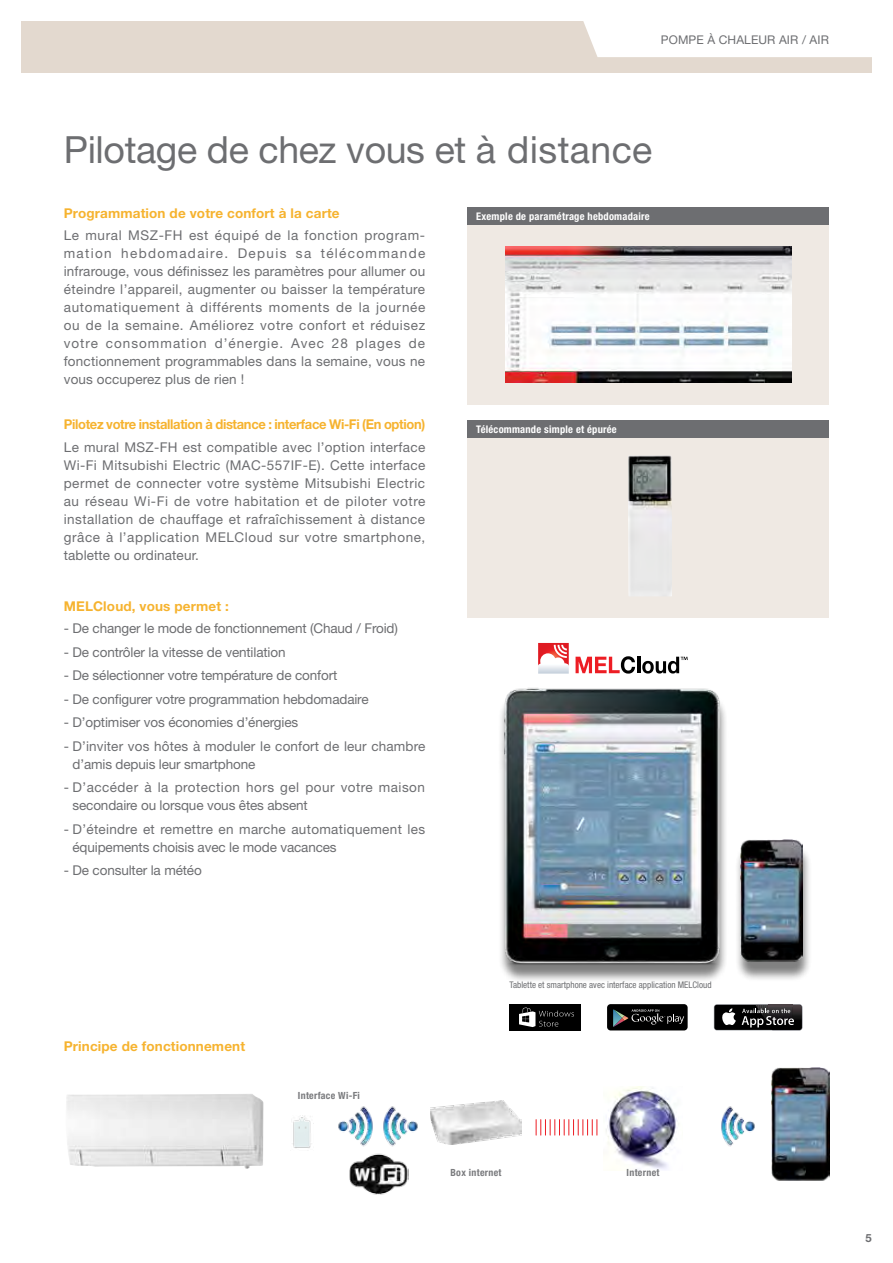
<style>
.page{position:relative;width:893px;height:1263px;background:#fff}
.page>*{position:absolute;margin:0;border:0;box-sizing:border-box;transform-origin:0 0}
.t1{font:37.5px "Helvetica Neue LT Pro";letter-spacing:-.01em;color:#6d6e71}
.t2{font:13.5px/18px "Helvetica Neue LT Pro";letter-spacing:-.01em;color:#6d6e71;text-align:justify}
.t3{font:700 13.5px "Helvetica Neue LT Pro";letter-spacing:.01em;color:#f6b32f}
.t4{font:13.5px/18px "Helvetica Neue LT Pro";letter-spacing:.035em;color:#6d6e71}
.t5{font:13.5px/18px "Helvetica Neue LT Pro";letter-spacing:.01em;color:#6d6e71}
.t6{font:700 13.5px "Helvetica Neue LT Pro";letter-spacing:-.025em;color:#f6b32f;scale:.96 1}
.t7{font:12px "Helvetica Neue LT Std";letter-spacing:.01em;color:#6d6e71}
.t8{font:700 11.25px "Helvetica Neue LT Pro";color:#6d6e71}
.t9{font:700 condensed 10.5px "Helvetica Neue LT Pro";letter-spacing:.02em;color:#fff}
.t10{font:700 condensed 9.9px "Helvetica Neue LT Pro";letter-spacing:.03em;color:#797a7d}
.t11{font:condensed 9.15px "Helvetica Neue LT Pro";color:#6d6e71}
</style>
<div class="page">
<img style="left:66px;top:1094px;width:197px;height:75px">
<div style="left:21px;top:21px;width:851px;height:51px;background:#e3d9cf"></div>
<div style="left:583px;top:21px;width:289px;height:36px;background:#fff"></div>
<img style="left:772px;top:1068px;width:57px;height:113px">
<img style="left:293px;top:1116px;width:19px;height:32px">
<img style="left:383px;top:1106px;width:35px;height:38px">
<img style="left:721px;top:1106px;width:34px;height:41px">
<img style="left:338px;top:1106px;width:35px;height:38px">
<img style="left:349px;top:1144px;width:59px;height:51px">
<img style="left:606px;top:1086px;width:73px;height:84px">
<svg style="left:536px;top:1119px;width:61px;height:16px"></svg>
<img style="left:431px;top:1101px;width:90px;height:44px">
<div style="left:468px;top:224px;width:361px;height:181px;background:#efe9e3"></div>
<img style="left:506px;top:247px;width:285px;height:136px">
<div style="left:468px;top:207px;width:361px;height:17px;background:#6d6e71"></div>
<div style="left:468px;top:437px;width:361px;height:181px;background:#efe9e3"></div>
<div style="left:468px;top:420px;width:361px;height:17px;background:#6d6e71"></div>
<img style="left:628px;top:455px;width:44px;height:141px">
<div style="left:607px;top:1004px;width:81px;height:26px;background:#000;border-radius:4px"></div>
<svg style="left:613px;top:1009px;width:71px;height:18px"></svg>
<div style="left:714px;top:1005px;width:88px;height:25px;background:#000;border-radius:3px"></div>
<svg style="left:722px;top:1008px;width:14px;height:17px"></svg>
<img style="left:755px;top:1004px;width:45px;height:1px">
<img style="left:769px;top:1005px;width:33px;height:25px">
<svg style="left:742px;top:1005px;width:52px;height:22px"></svg>
<div style="left:510px;top:1004px;width:71px;height:26px;background:#000"></div>
<svg style="left:519px;top:1007px;width:55px;height:20px"></svg>
<div style="left:498px;top:693px;width:231px;height:290px;background:#000;opacity:.5"></div>
<img style="left:498px;top:688px;width:231px;height:285px">
<div style="left:734px;top:844px;width:78px;height:138px;background:#000;opacity:.5"></div>
<img style="left:741px;top:840px;width:61px;height:122px">
<svg style="left:576px;top:656px;width:59px;height:18px"></svg>
<hr style="left:637px;top:657px;width:3px;height:16px;background:#000">
<svg style="left:642px;top:657px;width:46px;height:16px"></svg>
<svg style="left:538px;top:643px;width:31px;height:10px"></svg>
<img style="left:538px;top:653px;width:31px;height:21px">
<p class="t7" style="left:661px;top:32px;width:169px">POMPE À CHALEUR AIR / AIR</p>
<h1 class="t1" style="left:64px;top:127px;width:590px">Pilotage de chez vous et à distance</h1>
<p class="t3" style="left:64px;top:205px;width:277px">Programmation de votre confort à la carte</p>
<p class="t2" style="left:64px;top:226px;width:363px">Le mural MSZ-FH est équipé de la fonction program&shy;mation hebdomadaire. Depuis sa télécommande infrarouge, vous définissez les paramètres pour allumer ou éteindre l’appareil, augmenter ou baisser la température automatiquement à différents moments de la journée ou de la semaine. Améliorez votre confort et réduisez votre consommation d’énergie. Avec 28 plages de fonctionnement programmables dans la semaine, vous ne vous occuperez plus de rien !</p>
<p class="t6" style="left:64px;top:416px;width:378px">Pilotez votre installation à distance : interface Wi-Fi (En option)</p>
<p class="t2" style="left:64px;top:438px;width:363px">Le mural MSZ-FH est compatible avec l’option interface Wi-Fi Mitsubishi Electric (MAC-557IF-E). Cette interface permet de connecter votre système Mitsubishi Electric au réseau Wi-Fi de votre habitation et de piloter votre installation de chauffage et rafraîchissement à distance grâce à l’application MELCloud sur votre smartphone, tablette ou ordinateur.</p>
<p class="t9" style="left:476px;top:209px;width:175px">Exemple de paramétrage hebdomadaire</p>
<p class="t9" style="left:476px;top:422px;width:142px">Télécommande simple et épurée</p>
<p class="t3" style="left:64px;top:598px;width:167px">MELCloud, vous permet :</p>
<p class="t2" style="left:64px;top:619px;width:336px">- De changer le mode de fonctionnement (Chaud / Froid)</p>
<p class="t2" style="left:64px;top:643px;width:223px">- De contrôler la vitesse de ventilation</p>
<p class="t2" style="left:64px;top:666px;width:275px">- De sélectionner votre température de confort</p>
<p class="t2" style="left:64px;top:690px;width:306px">- De configurer votre programmation hebdomadaire</p>
<p class="t2" style="left:64px;top:713px;width:236px">- D’optimiser vos économies d’énergies</p>
<p class="t5" style="left:73px;top:737px;width:354px;text-indent:-9px">- D’inviter vos hôtes à moduler le confort de leur chambre d’amis depuis leur smartphone</p>
<p class="t4" style="left:73px;top:778px;width:354px;text-indent:-9px">- D’accéder à la protection hors gel pour votre maison secondaire ou lorsque vous êtes absent</p>
<p class="t2" style="left:73px;top:820px;width:354px;text-indent:-9px">- D’éteindre et remettre en marche automatiquement les équipements choisis avec le mode vacances</p>
<p class="t2" style="left:64px;top:861px;width:140px">- De consulter la météo</p>
<p class="t3" style="left:64px;top:1038px;width:183px">Principe de fonctionnement</p>
<p class="t10" style="left:298px;top:1089px;width:64px">Interface Wi-Fi</p>
<p class="t11" style="left:510px;top:980px;width:203px">Tablette et smartphone avec interface application MELCloud</p>
<p class="t10" style="left:450px;top:1166px;width:53px">Box internet</p>
<p class="t10" style="left:627px;top:1166px;width:34px">Internet</p>
<p class="t8" style="left:865px;top:1231px;width:8px">5</p>
</div>
